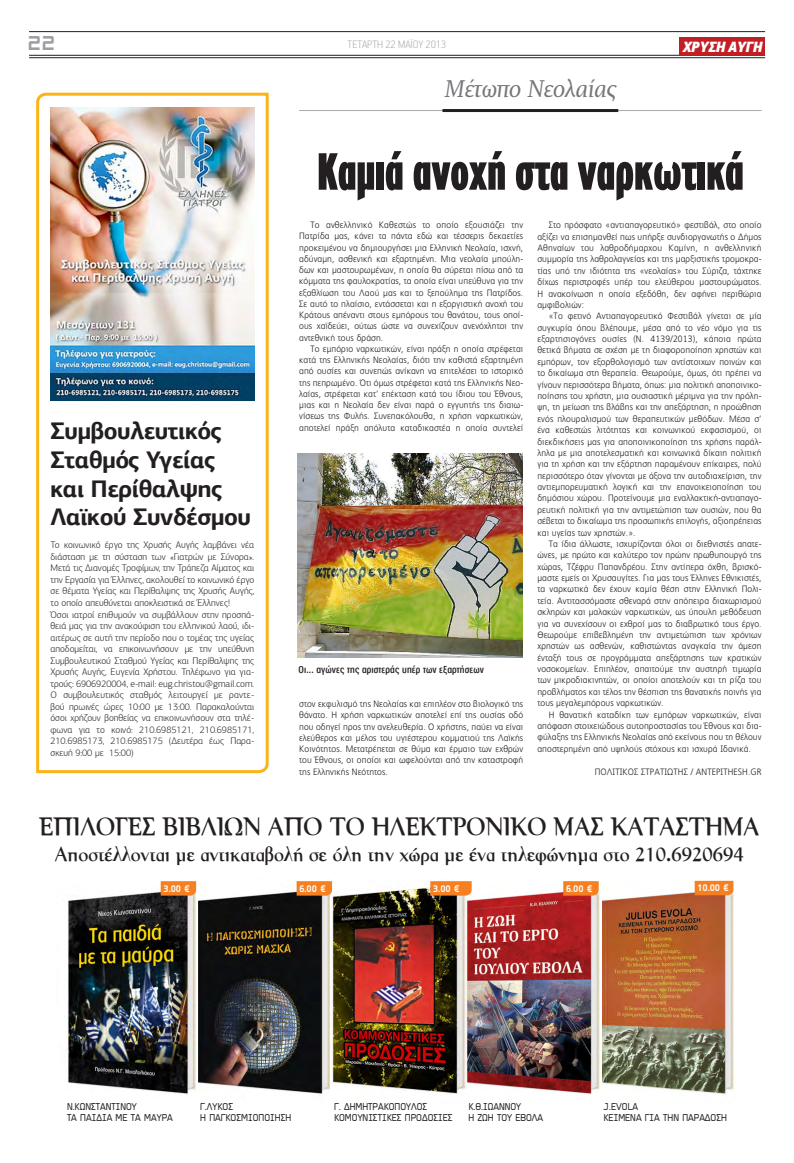
<style>
.page{position:relative;width:794px;height:1163px;background:#fff}
.page>*{position:absolute;margin:0;border:0;box-sizing:border-box;transform-origin:0 0}
.t1{font:900 56px "PF Highway Gothic Comp";letter-spacing:-.015em;color:#231f20}
.t2{font:25px "PF Venture Solid";color:#231f20;scale:.94 1}
.t3{font:italic 25px "PF Diplomat";letter-spacing:-.015em;color:#757679}
.t4{font:700 24px/28.8px "PF Agora Sans Pro";letter-spacing:-.015em;color:#231f20}
.t5{font:20.1px "PF Venture Solid";color:#231f20;scale:.94 1}
.t6{font:800 19px "PF Studio";color:#9d9fa2}
.t7{font:100 12px "PF Handbook Pro";letter-spacing:-.01em;color:#9d9fa2}
.t8{font:500 10.5px "CF Helvetica Cond";letter-spacing:.01em;color:#231f20}
.t9{font:700 10px "PF Isotext Pro";letter-spacing:-.005em;color:#fff}
.t10{font:300 9.6px/11.5px "PF Agora Sans Pro";letter-spacing:-.005em;color:#231f20;text-align:justify}
.t11{font:9.5px "PF Sector A";color:#231f20;scale:.94 1}
.t12{font:300 9.2px/11.4px "PF Index";letter-spacing:.01em;color:#231f20;text-align:justify}
</style>
<div class="page">
<hr style="left:29px;top:31px;width:736px;height:1px;background:#231f20">
<hr style="left:29px;top:55px;width:736px;height:1px;background:#231f20">
<hr style="left:29px;top:58px;width:736px;height:1px;background:#231f20">
<div style="left:679px;top:38px;width:86px;height:17px;background:#c02025"></div>
<hr style="left:299px;top:110px;width:462px;height:1px;background:#a8a9ad">
<hr style="left:442px;top:109px;width:176px;height:3px;background:#231f20">
<img style="left:298px;top:453px;width:225px;height:204px">
<img style="left:603px;top:880px;width:131px;height:215px">
<img style="left:465px;top:881px;width:135px;height:214px">
<img style="left:198px;top:881px;width:267px;height:215px">
<img style="left:66px;top:881px;width:130px;height:213px">
<svg style="left:161px;top:881px;width:35px;height:14px"></svg>
<svg style="left:297px;top:881px;width:35px;height:14px"></svg>
<svg style="left:430px;top:881px;width:41px;height:14px"></svg>
<svg style="left:563px;top:881px;width:35px;height:14px"></svg>
<svg style="left:694px;top:880px;width:39px;height:15px"></svg>
<svg style="left:36px;top:92px;width:233px;height:682px"></svg>
<img style="left:50px;top:107px;width:204px;height:293px">
<p class="t6" style="left:28px;top:32px;width:29px">22</p>
<p class="t7" style="left:348px;top:37px;width:100px">ΤΕΤΑΡΤΗ 22 ΜΑΪΟΥ 2013</p>
<p class="t3" style="left:445px;top:76px;width:173px">Μέτωπο Νεολαίας</p>
<p class="t4" style="left:50px;top:416px;width:173px">Συμβουλευτικός<br>Σταθμός Υγείας και Περίθαλψης</p>
<p class="t4" style="left:50px;top:502px;width:202px">Λαϊκού Συνδέσμου</p>
<p class="t10" style="left:50px;top:539px;width:205px">Το κοινωνικό έργο της Χρυσής Αυγής λαμβάνει νέα διάσταση με τη σύσταση των «Γιατρών με Σύνορα».<br>Μετά τις Διανομές Τροφίμων, την Τράπεζα Αίματος και την Εργασία για Έλληνες, ακολουθεί το κοινωνικό έργο σε θέματα Υγείας και Περίθαλψης της Χρυσής Αυγής, το οποίο απευθύνεται αποκλειστικά σε Έλληνες!</p>
<p class="t10" style="left:50px;top:608px;width:205px">Όσοι ιατροί επιθυμούν να συμβάλλουν στην προσπά&shy;θειά μας για την ανακούφιση του ελληνικού λαού, ιδι&shy;αιτέρως σε αυτή την περίοδο που ο τομέας της υγείας απoδομείται, να επικοινωνήσουν με την υπεύθυνη Συμβουλευτικού Σταθμού Υγείας και Περίθαλψης της Χρυσής Αυγής, Ευγενία Χρήστου. Τηλέφωνο για για&shy;τρούς: 6906920004, e-mail: eug.christou@gmail.com.</p>
<p class="t10" style="left:50px;top:689px;width:205px">Ο συμβουλευτικός σταθμός λειτουργεί με ραντε&shy;βού πρωινές ώρες 10:00 με 13:00. Παρακαλούνται όσοι χρήζουν βοηθείας να επικοινωνήσουν στα τηλέ&shy;φωνα για το κοινό: 210.6985121, 210.6985171, 210.6985173, 210.6985175 (Δευτέρα έως Παρα&shy;σκευή 9:00 με 15:00)</p>
<p class="t1" style="left:317px;top:143px;width:429px">Καμιά ανοχή στα ναρκωτικά</p>
<p class="t12" style="left:299px;top:219px;width:226px;text-indent:11px">Το ανθελληνικό Καθεστώς το οποίο εξουσιάζει την Πατρίδα μας, κάνει τα πάντα εδώ και τέσσερις δεκαετίες προκειμένου να δημιουργήσει μια Ελληνική Νεολαία, ισχνή, αδύναμη, ασθενική και εξαρτημένη. Μια νεολαία μπούλη&shy;δων και μαστουρωμένων, η οποία θα σύρεται πίσω από τα κόμματα της φαυλοκρατίας, τα οποία είναι υπεύθυνα για την εξαθλίωση του Λαού μας και το ξεπούλημα της Πατρίδος.<br>Σε αυτό το πλαίσιο, εντάσσεται και η εξοργιστική ανοχή του Κράτους απέναντι στους εμπόρους του θανάτου, τους οποί&shy;ους χαϊδεύει, ούτως ώστε να συνεχίζουν ανενόχλητοι την αντεθνική τους δράση.</p>
<p class="t12" style="left:299px;top:343px;width:226px;text-indent:11px">Το εμπόριο ναρκωτικών, είναι πράξη η οποία στρέφεται κατά της Ελληνικής Νεολαίας, διότι την καθιστά εξαρτημένη από ουσίες και συνεπώς ανίκανη να επιτελέσει το ιστορικό της πεπρωμένο. Ότι όμως στρέφεται κατά της Ελληνικής Νεο&shy;λαίας, στρέφεται κατ’ επέκταση κατά του ίδιου του Έθνους, μιας και η Νεολαία δεν είναι παρά ο εγγυητής της διαιω&shy;νίσεως της Φυλής. Συνεπακόλουθα, η χρήση ναρκωτικών, αποτελεί πράξη απόλυτα καταδικαστέα η οποία συντελεί</p>
<p class="t12" style="left:537px;top:219px;width:226px;text-indent:11px">Στο πρόσφατο «αντιαπαγορευτικό» φεστιβάλ, στο οποίο αξίζει να επισημανθεί πως υπήρξε συνδιοργανωτής ο Δήμος Αθηναίων του λαθροδήμαρχου Καμίνη, η ανθελληνική συμμορία της λαθρολαγνείας και της μαρξιστικής τρομοκρα&shy;τίας υπό την ιδιότητα της «νεολαίας» του Σύριζα, τάχτηκε δίχως περιστροφές υπέρ του ελεύθερου μαστουρώματος.<br>Η ανακοίνωση η οποία εξεδόθη, δεν αφήνει περιθώρια αμφιβολιών:</p>
<p class="t12" style="left:537px;top:310px;width:226px;text-indent:11px">«Το φετινό Αντιαπαγορευτικό Φεστιβάλ γίνεται σε μία συγκυρία όπου βλέπουμε, μέσα από το νέο νόμο για τις εξαρτησιογόνες ουσίες (Ν. 4139/2013), κάποια πρώτα θετικά βήματα σε σχέση με τη διαφοροποίηση χρηστών και εμπόρων, τον εξορθολογισμό των αντίστοιχων ποινών και το δικαίωμα στη θεραπεία. Θεωρούμε, όμως, ότι πρέπει να γίνουν περισσότερα βήματα, όπως: μια πολιτική αποποινικο&shy;ποίησης του χρήστη, μια ουσιαστική μέριμνα για την πρόλη&shy;ψη, τη μείωση της βλάβης και την απεξάρτηση, η προώθηση ενός πλουραλισμού των θεραπευτικών μεθόδων. Μέσα σ’ ένα καθεστώς λιτότητας και κοινωνικού εκφασισμού, οι διεκδικήσεις μας για αποποινικοποίηση της χρήσης παράλ&shy;ληλα με μια αποτελεσματική και κοινωνικά δίκαιη πολιτική για τη χρήση και την εξάρτηση παραμένουν επίκαιρες, πολύ περισσότερο όταν γίνονται με άξονα την αυτοδιαχείριση, την αντιεμπορευματική λογική και την επανοικειοποίηση του δημόσιου χώρου. Προτείνουμε μια εναλλακτική-αντιαπαγο&shy;ρευτική πολιτική για την αντιμετώπιση των ουσιών, που θα σέβεται το δικαίωμα της προσωπικής επιλογής, αξιοπρέπειας και υγείας των χρηστών.».</p>
<p class="t12" style="left:537px;top:538px;width:226px;text-indent:11px">Τα ίδια άλλωστε, ισχυρίζονται όλοι οι διεθνιστές απατε&shy;ώνες, με πρώτο και καλύτερο τον πρώην πρωθυπουργό της χώρας, Τζέφρυ Παπανδρέου. Στην αντίπερα όχθη, βρισκό&shy;μαστε εμείς οι Χρυσαυγίτες. Για μας τους Έλληνες Εθνικιστές, τα ναρκωτικά δεν έχουν καμία θέση στην Ελληνική Πολι&shy;τεία. Αντιτασσόμαστε σθεναρά στην απόπειρα διαχωρισμού σκληρών και μαλακών ναρκωτικών, ως ύπουλη μεθόδευση για να συνεχίσουν οι εχθροί μας το διαβρωτικό τους έργο.<br>Θεωρούμε επιβεβλημένη την αντιμετώπιση των χρόνιων χρηστών ως ασθενών, καθιστώντας αναγκαία την άμεση ένταξή τους σε προγράμματα απεξάρτησης των κρατικών νοσοκομείων. Επιπλέον, απαιτούμε την αυστηρή τιμωρία των μικροδιακινητών, οι οποίοι αποτελούν και τη ρίζα του προβλήματος και τέλος την θέσπιση της θανατικής ποινής για τους μεγαλεμπόρους ναρκωτικών.</p>
<p class="t12" style="left:537px;top:708px;width:226px;text-indent:11px">Η θανατική καταδίκη των εμπόρων ναρκωτικών, είναι απόφαση στοιχειώδους αυτοπροστασίας του Έθνους και δια&shy;φύλαξης της Ελληνικής Νεολαίας από εκείνους που τη θέλουν αποστερημένη από υψηλούς στόχους και ισχυρά Ιδανικά.</p>
<p class="t12" style="left:595px;top:765px;width:168px">ΠΟΛΙΤΙΚΟΣ ΣΤΡΑΤΙΩΤΗΣ / ANTEPITHESH.GR</p>
<p class="t8" style="left:298px;top:664px;width:187px">Οι... αγώνες της αριστεράς υπέρ των εξαρτήσεων</p>
<p class="t12" style="left:299px;top:698px;width:226px">στον εκφυλισμό της Νεολαίας και επιπλέον στο βιολογικό της θάνατο. Η χρήση ναρκωτικών αποτελεί επί της ουσίας οδό που οδηγεί προς την ανελευθερία. Ο χρήστης, παύει να είναι ελεύθερος και μέλος του υγιέστερου κομματιού της Λαϊκής Κοινότητος. Μετατρέπεται σε θύμα και έρμαιο των εχθρών του Έθνους, οι οποίοι και ωφελούνται από την καταστροφή της Ελληνικής Νεότητος.</p>
<p class="t2" style="left:39px;top:810px;width:767px">ΕΠΙΛΟΓΕΣ ΒΙΒΛΙΩΝ ΑΠΟ ΤΟ ΗΛΕΚΤΡΟΝΙΚΟ ΜΑΣ ΚΑΤΑΣΤΗΜΑ</p>
<p class="t5" style="left:55px;top:842px;width:734px">Αποστέλλονται με αντικαταβολή σε όλη την χώρα με ένα τηλεφώνημα στο 210.6920694</p>
<p class="t9" style="left:163px;top:882px;width:28px">3.00 €</p>
<p class="t9" style="left:299px;top:882px;width:28px">6.00 €</p>
<p class="t9" style="left:433px;top:882px;width:28px">3.00 €</p>
<p class="t9" style="left:566px;top:882px;width:28px">6.00 €</p>
<p class="t9" style="left:697px;top:881px;width:33px">10.00 €</p>
<p class="t11" style="left:67px;top:1100px;width:76px">Ν.ΚΩΝΣΤΑΝΤΙΝΟΥ</p>
<p class="t11" style="left:67px;top:1111px;width:114px">ΤΑ ΠΑΙΔΙΑ ΜΕ ΤΑ ΜΑΥΡΑ</p>
<p class="t11" style="left:200px;top:1100px;width:37px">Γ.ΛΥΚΟΣ</p>
<p class="t11" style="left:200px;top:1111px;width:98px">Η ΠΑΓΚΟΣΜΙΟΠΟΙΗΣΗ</p>
<p class="t11" style="left:334px;top:1100px;width:101px">Γ. ΔΗΜΗΤΡΑΚΟΠΟΥΛΟΣ</p>
<p class="t11" style="left:334px;top:1111px;width:128px">ΚΟΜΟΥΝΙΣΤΙΚΕΣ ΠΡΟΔΟΣΙΕΣ</p>
<p class="t11" style="left:468px;top:1100px;width:58px">Κ.Θ.ΙΩΑΝΝΟΥ</p>
<p class="t11" style="left:468px;top:1111px;width:81px">Η ΖΩΗ ΤΟΥ ΕΒΟΛΑ</p>
<p class="t11" style="left:603px;top:1100px;width:38px">J.EVOLA</p>
<p class="t11" style="left:603px;top:1111px;width:133px">ΚΕΙΜΕΝΑ ΓΙΑ ΤΗΝ ΠΑΡΑΔΟΣΗ</p>
</div>
